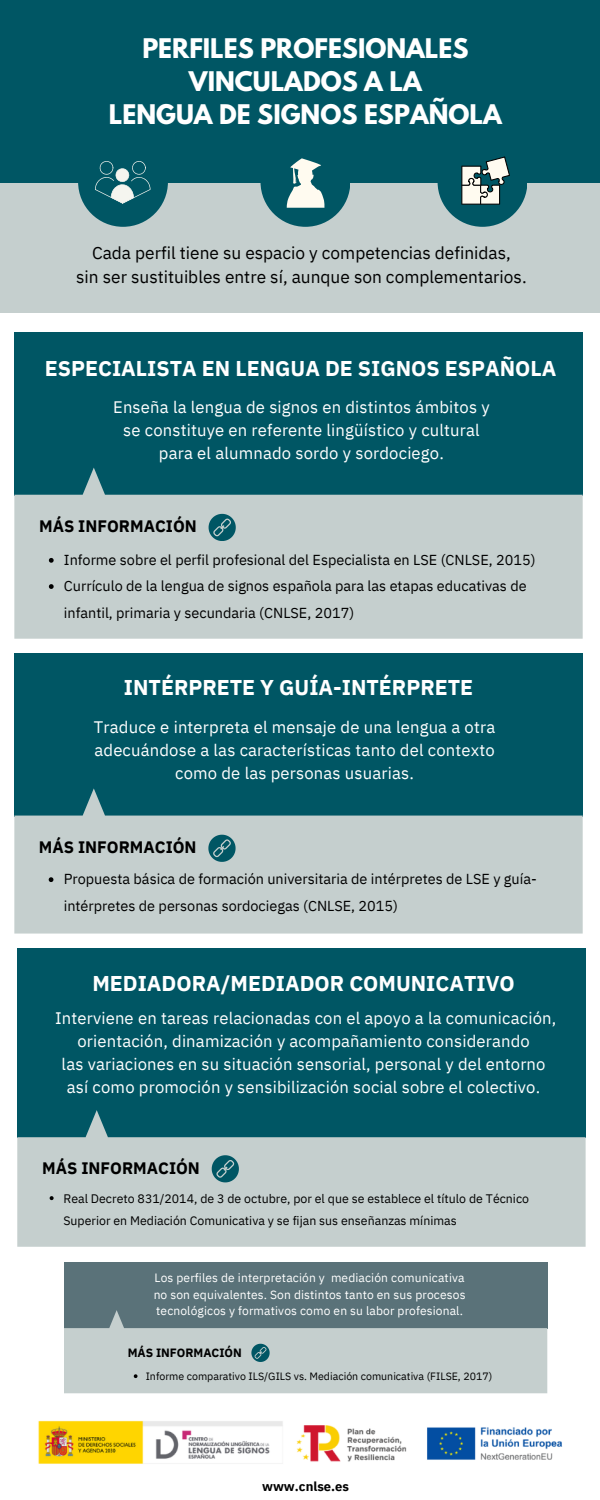
<style>
.page{position:relative;width:600px;height:1500px;background:#fff}
.page>*{position:absolute;margin:0;border:0;box-sizing:border-box;transform-origin:0 0}
.t1{font:700 24px "League Spartan";color:#fff}
.t2{font:700 21.4px "IBM Plex Sans";color:#fff}
.t3{font:17.3px "IBM Plex Sans";color:#000}
.t4{font:16.6px/23px "IBM Plex Sans";letter-spacing:.01em;color:#fff;text-align:center}
.t5{font:700 16.6px "IBM Plex Sans";color:#000}
.t6{font:14.5px/26.2px "IBM Plex Sans";color:#000}
.t7{font:700 13px "IBM Plex Sans";color:#000}
.t8{font:12.3px/22.2px "IBM Plex Sans";color:#000}
.t9{font:12px/16.5px "IBM Plex Sans";letter-spacing:.01em;color:#fff}
.t10{font:700 12px "IBM Plex Sans";color:#000}
.t11{font:10.6px "IBM Plex Sans";color:#000}
</style>
<div class="page">
<div style="left:14px;top:333px;width:569px;height:163px;background:#005664"></div>
<svg style="left:14px;top:468px;width:569px;height:171px;fill:#c5cfce"></svg>
<div style="left:0;top:132px;width:600px;height:181px;background:#c5cfce"></div>
<div style="left:0;top:0;width:600px;height:183px;background:#005664"></div>
<div style="left:438px;top:137px;width:89px;height:90px;background:#005664;border-radius:50%"></div>
<div style="left:261px;top:137px;width:89px;height:90px;background:#005664;border-radius:50%"></div>
<div style="left:78px;top:137px;width:90px;height:90px;background:#005664;border-radius:50%"></div>
<svg style="left:461px;top:156px;width:49px;height:48px"></svg>
<svg style="left:95px;top:161px;width:56px;height:42px"></svg>
<svg style="left:287px;top:158px;width:37px;height:50px"></svg>
<svg style="left:209px;top:514px;width:27px;height:27px"></svg>
<div style="left:14px;top:654px;width:569px;height:163px;background:#005664"></div>
<svg style="left:14px;top:788px;width:569px;height:146px;fill:#c5cfce"></svg>
<svg style="left:208px;top:835px;width:27px;height:27px"></svg>
<div style="left:17px;top:949px;width:569px;height:189px;background:#005664"></div>
<svg style="left:17px;top:1110px;width:569px;height:137px;fill:#c5cfce"></svg>
<svg style="left:212px;top:1155px;width:27px;height:27px"></svg>
<div style="left:64px;top:1263px;width:483px;height:66px;background:#5a7279"></div>
<svg style="left:64px;top:1310px;width:483px;height:83px;fill:#c5cfce"></svg>
<svg style="left:251px;top:1344px;width:18px;height:18px"></svg>
<img style="left:38px;top:1420px;width:525px;height:44px">
<svg style="left:49px;top:558px;width:5px;height:5px"></svg>
<svg style="left:49px;top:584px;width:5px;height:5px"></svg>
<svg style="left:49px;top:877px;width:4px;height:5px"></svg>
<svg style="left:50px;top:1196px;width:4px;height:4px"></svg>
<svg style="left:134px;top:1374px;width:4px;height:4px"></svg>
<p class="t1" style="left:142px;top:36px;width:328px">PERFILES PROFESIONALES</p>
<p class="t1" style="left:189px;top:69px;width:235px">VINCULADOS A LA</p>
<p class="t1" style="left:109px;top:102px;width:394px">LENGUA DE SIGNOS ESPAÑOLA</p>
<p class="t3" style="left:92px;top:241px;width:420px">Cada perfil tiene su espacio y competencias definidas,</p>
<p class="t3" style="left:76px;top:265px;width:452px">sin ser sustituibles entre sí, aunque son complementarios.</p>
<p class="t2" style="left:45px;top:354px;width:513px">ESPECIALISTA EN LENGUA DE SIGNOS ESPAÑOLA</p>
<p class="t4" style="left:113px;top:395px;width:378px">Enseña la lengua de signos en distintos ámbitos y</p>
<p class="t4" style="left:123px;top:418px;width:358px">se constituye en referente lingüístico y cultural</p>
<p class="t4" style="left:159px;top:441px;width:286px">para el alumnado sordo y sordociego.</p>
<p class="t5" style="left:39px;top:515px;width:159px">MÁS INFORMACIÓN</p>
<p class="t6" style="left:64px;top:547px;width:473px">Informe sobre el perfil profesional del Especialista en LSE (CNLSE, 2015)</p>
<p class="t6" style="left:64px;top:573px;width:464px">Currículo de la lengua de signos española para las etapas educativas de infantil, primaria y secundaria (CNLSE, 2017)</p>
<p class="t2" style="left:124px;top:673px;width:351px">INTÉRPRETE Y GUÍA-INTÉRPRETE</p>
<p class="t4" style="left:94px;top:715px;width:403px">Traduce e interpreta el mensaje de una lengua a otra</p>
<p class="t4" style="left:94px;top:738px;width:402px">adecuándose a las características tanto del contexto</p>
<p class="t4" style="left:175px;top:761px;width:240px">como de las personas usuarias.</p>
<p class="t5" style="left:39px;top:836px;width:159px">MÁS INFORMACIÓN</p>
<p class="t6" style="left:64px;top:866px;width:475px">Propuesta básica de formación universitaria de intérpretes de LSE y guía&shy;intérpretes de personas sordociegas (CNLSE, 2015)</p>
<p class="t2" style="left:92px;top:969px;width:424px">MEDIADORA/MEDIADOR COMUNICATIVO</p>
<p class="t4" style="left:55px;top:1007px;width:503px">Interviene en tareas relacionadas con el apoyo a la comunicación, orientación, dinamización y acompañamiento considerando</p>
<p class="t4" style="left:62px;top:1053px;width:485px">las variaciones en su situación sensorial, personal y del entorno</p>
<p class="t4" style="left:67px;top:1076px;width:475px">así como promoción y sensibilización social sobre el colectivo.</p>
<p class="t5" style="left:42px;top:1156px;width:159px">MÁS INFORMACIÓN</p>
<p class="t8" style="left:63px;top:1187px;width:467px">Real Decreto 831/2014, de 3 de octubre, por el que se establece el título de Técnico<br>Superior en Mediación Comunicativa y se fijan sus enseñanzas mínimas</p>
<p class="t9" style="left:155px;top:1270px;width:311px">Los perfiles de interpretación y mediación comunicativa</p>
<p class="t9" style="left:154px;top:1286px;width:313px">no son equivalentes. Son distintos tanto en sus procesos tecnológicos y formativos como en su labor profesional.</p>
<p class="t10" style="left:128px;top:1344px;width:116px">MÁS INFORMACIÓN</p>
<p class="t11" style="left:146px;top:1369px;width:348px">Informe comparativo ILS/GILS vs. Mediación comunicativa (FILSE, 2017)</p>
<p class="t7" style="left:262px;top:1478px;width:88px">www.cnlse.es</p>
</div>
